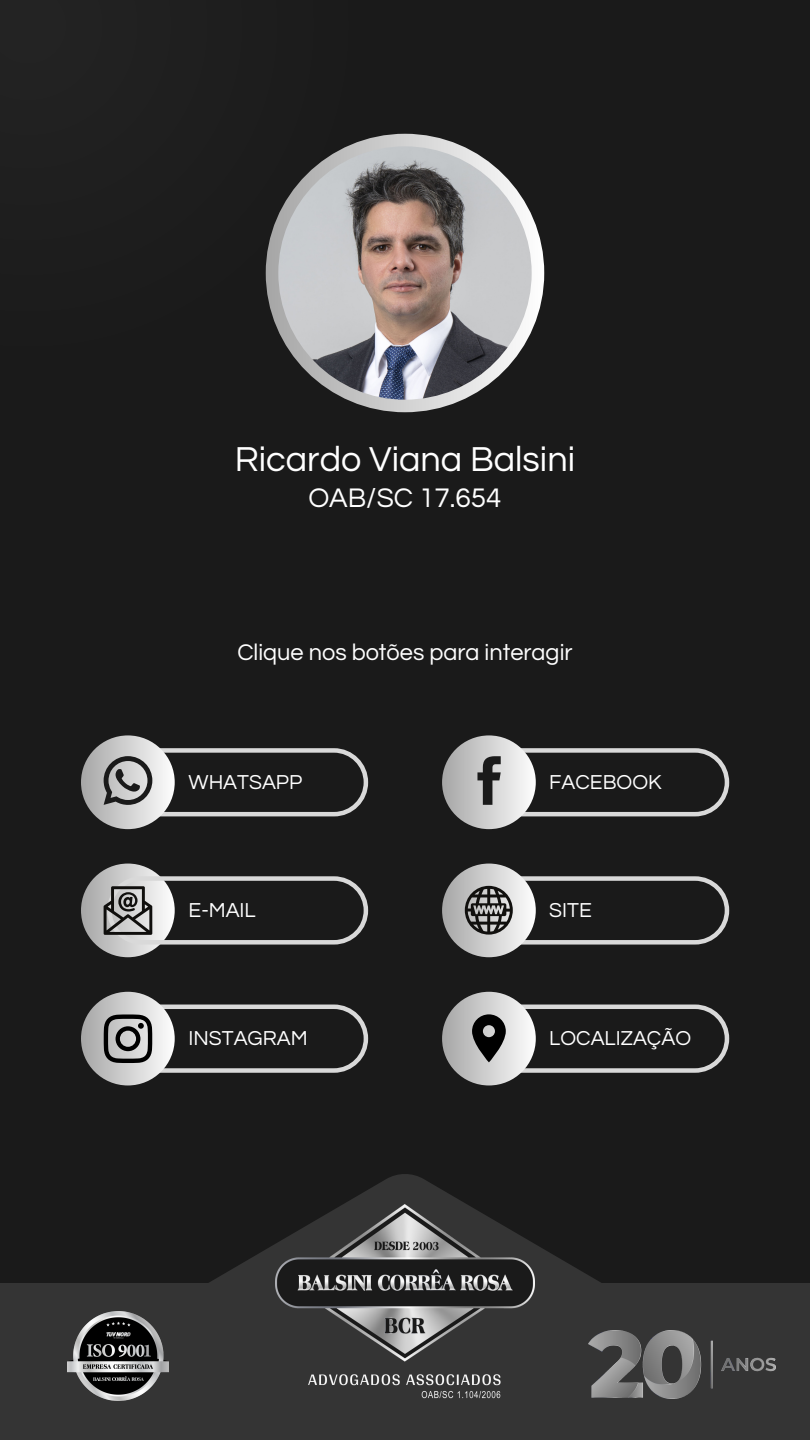
<style>
.page{position:relative;width:810px;height:1440px;background:#1a1a1a}
.page>*{position:absolute;margin:0;border:0;box-sizing:border-box;transform-origin:0 0}
.t1{font:36px "Questrial";color:#fff}
.t2{font:27.9px "Questrial";color:#fff}
.t3{font:23.5px "Questrial";color:#fff}
.t4{font:21px "Questrial";color:#fff}
</style>
<div class="page">
<div style="left:0;top:1284px;width:810px;height:156px;background:#343434"></div>
<svg style="left:83px;top:1174px;width:644px;height:191px"></svg>
<img style="left:275px;top:1205px;width:260px;height:159px">
<img style="left:275px;top:1364px;width:260px;height:35px">
<img style="left:68px;top:1312px;width:100px;height:89px">
<img style="left:589px;top:1331px;width:187px;height:68px">
<div style="left:266px;top:134px;width:278px;height:278px;background:linear-gradient(to right,#a6a6a6,#fdfdfd);border-radius:50%"></div>
<img style="left:278px;top:146px;width:254px;height:254px;border-radius:50%">
<svg style="left:81px;top:735px;width:94px;height:94px;background:#bdbdbd"></svg>
<svg style="left:442px;top:735px;width:94px;height:94px;background:#bdbdbd"></svg>
<svg style="left:442px;top:864px;width:94px;height:93px;background:#bfbfbf"></svg>
<svg style="left:442px;top:992px;width:94px;height:93px;background:#bfbfbf"></svg>
<svg style="left:104px;top:748px;width:264px;height:68px"></svg>
<svg style="left:81px;top:864px;width:94px;height:93px;background:#bebebe"></svg>
<svg style="left:104px;top:876px;width:264px;height:69px"></svg>
<svg style="left:468px;top:748px;width:261px;height:68px"></svg>
<svg style="left:465px;top:876px;width:264px;height:69px"></svg>
<svg style="left:468px;top:1005px;width:261px;height:68px"></svg>
<svg style="left:81px;top:992px;width:94px;height:93px;background:#bfbfbf"></svg>
<svg style="left:104px;top:1005px;width:264px;height:68px"></svg>
<p class="t1" style="left:235px;top:441px;width:342px">Ricardo Viana Balsini</p>
<p class="t2" style="left:308px;top:484px;width:195px">OAB/SC 17.654</p>
<p class="t3" style="left:237px;top:641px;width:337px">Clique nos botões para interagir</p>
<p class="t4" style="left:189px;top:771px;width:115px">WHATSAPP</p>
<p class="t4" style="left:549px;top:771px;width:114px">FACEBOOK</p>
<p class="t4" style="left:189px;top:900px;width:69px">E-MAIL</p>
<p class="t4" style="left:549px;top:900px;width:44px">SITE</p>
<p class="t4" style="left:189px;top:1028px;width:121px">INSTAGRAM</p>
<p class="t4" style="left:549px;top:1028px;width:143px">LOCALIZAÇÃO</p>
</div>
